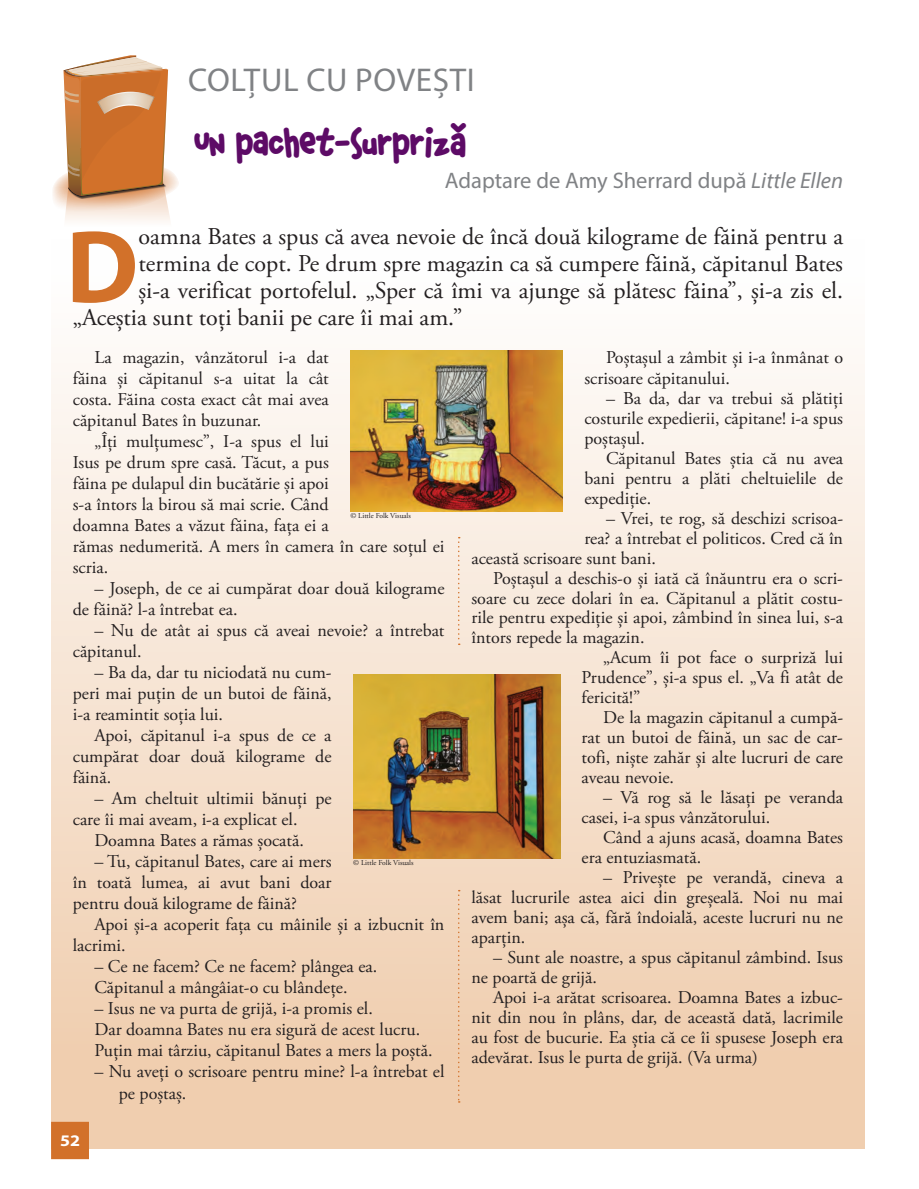
<style>
.page{position:relative;width:919px;height:1189px;background:#fff}
.page>*{position:absolute;margin:0;border:0;box-sizing:border-box;transform-origin:0 0}
.t1{font:700 104.1px "Myriad Pro";color:#d2712a}
.t2{font:34.5px "Chauncy Fatty";letter-spacing:-.01em;color:#5d0b66}
.t3{font:33px "Myriad Pro";letter-spacing:.02em;color:#808285}
.t4{font:24px "Adobe Garamond Pro";color:#231f20}
.t5{font:22.5px "Myriad Pro";color:#808285}
.t6{font:18px/21px "Adobe Garamond Pro";color:#231f20}
.t7{font:700 16.2px "Myriad Pro";color:#fff;scale:1.11 1}
.t8{font:7.5px "Adobe Garamond Pro";color:#231f20}
.s1{font-style:italic}
</style>
<div class="page">
<div style="left:51px;top:239px;width:813px;height:909px;background:linear-gradient(to bottom,#fff,#eec9a8)"></div>
<svg style="left:53px;top:55px;width:126px;height:166px"></svg>
<svg style="left:51px;top:1121px;width:38px;height:37px"></svg>
<svg style="left:457px;top:889px;width:2px;height:213px"></svg>
<svg style="left:457px;top:537px;width:2px;height:108px"></svg>
<img style="left:350px;top:350px;width:212px;height:161px">
<img style="left:353px;top:674px;width:206px;height:184px">
<h3 class="t3" style="left:188px;top:60px;width:288px">COLȚUL CU POVEȘTI</h3>
<h2 class="t2" style="left:194px;top:118px;width:273px">UN PACHET-SURPRIZĂ</h2>
<p class="t5" style="left:444px;top:167px;width:399px">Adaptare de Amy Sherrard după <span class="s1">Little Ellen</span></p>
<h1 class="t1" style="left:66px;top:199px;width:74px">D</h1>
<h3 class="t4" style="left:138px;top:221px;width:705px">oamna Bates a spus că avea nevoie de încă două kilograme de făină pentru a</h3>
<h3 class="t4" style="left:138px;top:248px;width:705px">termina de copt. Pe drum spre magazin ca să cumpere făină, căpitanul Bates</h3>
<h3 class="t4" style="left:138px;top:275px;width:705px">și-a verificat portofelul. „Sper că îmi va ajunge să plătesc făina”, și-a zis el.</h3>
<h3 class="t4" style="left:73px;top:302px;width:391px">„Aceștia sunt toți banii pe care îi mai am.”</h3>
<p class="t6" style="left:73px;top:347px;width:257px;text-align:justify;text-indent:22px">La magazin, vânzătorul i-a dat făina și căpitanul s-a uitat la cât costa. Făina costa exact cât mai avea căpitanul Bates în buzunar.</p>
<p class="t6" style="left:73px;top:431px;width:373px;text-indent:22px">„Îți mulțumesc”, I-a spus el lui<br>Isus pe drum spre casă. Tăcut, a pus<br>făina pe dulapul din bucătărie și apoi<br>s-a întors la birou să mai scrie. Când<br>doamna Bates a văzut făina, fața ei a<br>rămas nedumerită. A mers în camera în care soțul ei scria.</p>
<p class="t6" style="left:73px;top:578px;width:373px;text-indent:22px">– Joseph, de ce ai cumpărat doar două kilograme de făină? l-a întrebat ea.</p>
<p class="t6" style="left:73px;top:620px;width:373px;text-indent:22px">– Nu de atât ai spus că aveai nevoie? a întrebat căpitanul.</p>
<p class="t6" style="left:73px;top:662px;width:260px;text-align:justify;text-indent:22px">– Ba da, dar tu niciodată nu cum&shy;peri mai puțin de un butoi de făină, i-a reamintit soția lui.</p>
<p class="t6" style="left:73px;top:725px;width:260px;text-align:justify;text-indent:22px">Apoi, căpitanul i-a spus de ce a cumpărat doar două kilograme de făină.</p>
<p class="t6" style="left:94px;top:788px;width:238px">– Am cheltuit ultimii bănuți pe</p>
<p class="t6" style="left:73px;top:809px;width:226px">care îi mai aveam, i-a explicat el.</p>
<p class="t6" style="left:94px;top:830px;width:211px">Doamna Bates a rămas șocată.</p>
<p class="t6" style="left:73px;top:851px;width:260px;text-align:justify;text-indent:22px">– Tu, căpitanul Bates, care ai mers în toată lumea, ai avut bani doar pentru două kilograme de făină?</p>
<p class="t6" style="left:73px;top:914px;width:373px;text-indent:22px">Apoi și-a acoperit fața cu mâinile și a izbucnit în lacrimi.</p>
<p class="t6" style="left:94px;top:956px;width:284px">– Ce ne facem? Ce ne facem? plângea ea.<br>Căpitanul a mângâiat-o cu blândețe.</p>
<p class="t6" style="left:94px;top:998px;width:339px">– Isus ne va purta de grijă, i-a promis el.<br>Dar doamna Bates nu era sigură de acest lucru.<br>Puțin mai târziu, căpitanul Bates a mers la poștă.</p>
<p class="t6" style="left:119px;top:1061px;width:327px;text-indent:-24px">– Nu aveți o scrisoare pentru mine? l-a întrebat el pe poștaș.</p>
<p class="t6" style="left:584px;top:347px;width:260px;text-indent:22px">Poștașul a zâmbit și i-a înmânat o scrisoare căpitanului.</p>
<p class="t6" style="left:584px;top:389px;width:260px;line-height:20px;text-align:justify;text-indent:22px">– Ba da, dar va trebui să plătiți costurile expedierii, căpitane! i-a spus poștașul.</p>
<p class="t6" style="left:584px;top:448px;width:260px;line-height:20px;text-align:justify;text-indent:22px">Căpitanul Bates știa că nu avea bani pentru a plăti cheltuielile de expediție.</p>
<p class="t6" style="left:605px;top:508px;width:238px">– Vrei, te rog, să deschizi scrisoa-</p>
<p class="t6" style="left:584px;top:528px;width:260px">rea? a întrebat el politicos. Cred că în</p>
<p class="t6" style="left:471px;top:548px;width:186px">această scrisoare sunt bani.</p>
<p class="t6" style="left:493px;top:568px;width:351px">Poștașul a deschis-o și iată că înăuntru era o scri-</p>
<p class="t6" style="left:471px;top:587px;width:373px">soare cu zece dolari în ea. Căpitanul a plătit costu-</p>
<p class="t6" style="left:471px;top:607px;width:373px">rile pentru expediție și apoi, zâmbind în sinea lui, s-a</p>
<p class="t6" style="left:471px;top:627px;width:174px">întors repede la magazin.</p>
<p class="t6" style="left:603px;top:647px;width:241px">„Acum îi pot face o surpriză lui</p>
<p class="t6" style="left:581px;top:667px;width:263px">Prudence”, și-a spus el. „Va fi atât de</p>
<p class="t6" style="left:581px;top:687px;width:60px">fericită!”</p>
<p class="t6" style="left:603px;top:707px;width:241px">De la magazin căpitanul a cumpă-</p>
<p class="t6" style="left:581px;top:727px;width:263px">rat un butoi de făină, un sac de car-</p>
<p class="t6" style="left:581px;top:747px;width:263px">tofi, niște zahăr și alte lucruri de care</p>
<p class="t6" style="left:581px;top:767px;width:94px">aveau nevoie.</p>
<p class="t6" style="left:581px;top:787px;width:263px;line-height:20px;text-indent:22px">– Vă rog să le lăsați pe veranda casei, i-a spus vânzătorului.</p>
<p class="t6" style="left:581px;top:827px;width:263px;line-height:20px;text-indent:22px">Când a ajuns acasă, doamna Bates era entuziasmată.</p>
<p class="t6" style="left:471px;top:867px;width:373px;line-height:20px;text-align:justify;text-indent:132px">– Privește pe verandă, cineva a lăsat lucrurile astea aici din greșeală. Noi nu mai avem bani; așa că, fără îndoială, aceste lucruri nu ne aparțin.</p>
<p class="t6" style="left:471px;top:947px;width:373px;line-height:20px;text-indent:22px">– Sunt ale noastre, a spus căpitanul zâmbind. Isus ne poartă de grijă.</p>
<p class="t6" style="left:471px;top:987px;width:373px;line-height:20px;text-align:justify;text-indent:22px">Apoi i-a arătat scrisoarea. Doamna Bates a izbuc&shy;nit din nou în plâns, dar, de această dată, lacrimile au fost de bucurie. Ea știa că ce îi spusese Joseph era adevărat. Isus le purta de grijă. (Va urma)</p>
<p class="t8" style="left:350px;top:511px;width:62px">© Little Folk Visuals</p>
<p class="t8" style="left:353px;top:858px;width:62px">© Little Folk Visuals</p>
<p class="t7" style="left:60px;top:1129px;width:19px">52</p>
</div>
